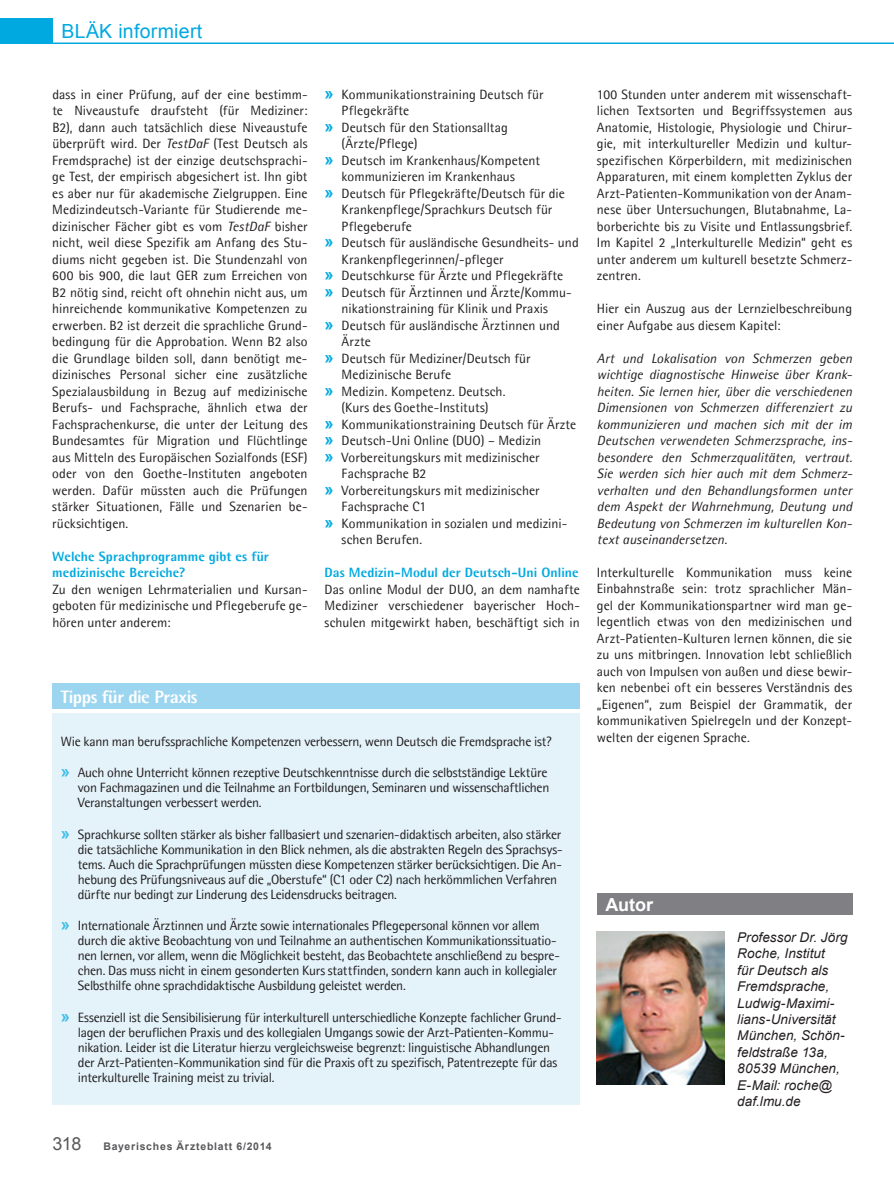
<style>
.page{position:relative;width:894px;height:1190px;background:#fff}
.page>*{position:absolute;margin:0;border:0;box-sizing:border-box;transform-origin:0 0}
.t1{font:19.5px "Arial";letter-spacing:.015em;color:#00a9e0}
.t2{font:800 18px "Agfa Rotis Semisans";letter-spacing:-.025em;color:#fff}
.t3{font:700 18px "Arial";color:#fff}
.t4{font:13.5px/16.5px "Agfa Rotis Semisans";letter-spacing:-.01em;color:#231f20;text-align:justify}
.t5{font:italic 13.5px/16.5px "Agfa Rotis Semisans";color:#231f20;text-align:justify}
.t6{font:italic 13.5px/16.5px "Arial";letter-spacing:.01em;color:#231f20}
.t7{font:800 13.5px/16.5px "Agfa Rotis Semisans";letter-spacing:.005em;color:#00a9e0}
.t8{font:13.5px "Agfa Rotis Semisans";letter-spacing:.01em;color:#231f20}
.t9{font:13.5px "Agfa Rotis Semisans";letter-spacing:.015em;color:#231f20}
.t10{font:700 10.5px "Arial";letter-spacing:.07em;color:#58595b}
.s1{font-style:italic}
.s2{font-family:"Arial";font-weight:700;font-size:16.5px;color:#00a9e0}
.s3{font-family:"Arial";font-weight:700;font-size:16.5px;color:#3ebde7}
.s4{font-weight:400;font-size:18px}
</style>
<div class="page">
<div style="left:0;top:19px;width:53px;height:25px;background:#00a9e0"></div>
<hr style="left:26px;top:43px;width:867px;height:1px;background:#00a9e0">
<div style="left:52px;top:684px;width:528px;height:25px;background:#9bd5ef"></div>
<div style="left:52px;top:713px;width:528px;height:392px;background:#e4f3fa"></div>
<div style="left:597px;top:893px;width:255px;height:22px;background:#807f83"></div>
<img style="left:597px;top:932px;width:127px;height:153px">
<h1 class="t1" style="left:62px;top:20px;width:142px">BLÄK informiert</h1>
<p class="t4" style="left:52px;top:86px;width:257px">dass in einer Prüfung, auf der eine bestimm&shy;te Niveaustufe draufsteht (für Mediziner:<br>B2), dann auch tatsächlich diese Niveaustufe überprüft wird. Der <span class="s1">TestDaF</span> (Test Deutsch als Fremdsprache) ist der einzige deutschsprachi&shy;ge Test, der empirisch abgesichert ist. Ihn gibt es aber nur für akademische Zielgruppen. Eine Medizindeutsch-Variante für Studierende me&shy;dizinischer Fächer gibt es vom <span class="s1">TestDaF</span> bisher nicht, weil diese Spezifik am Anfang des Stu&shy;diums nicht gegeben ist. Die Stundenzahl von 600 bis 900, die laut GER zum Erreichen von B2 nötig sind, reicht oft ohnehin nicht aus, um hinreichende kommunikative Kompetenzen zu erwerben. B2 ist derzeit die sprachliche Grund&shy;bedingung für die Approbation. Wenn B2 also die Grundlage bilden soll, dann benötigt me&shy;dizinisches Personal sicher eine zusätzliche Spezialausbildung in Bezug auf medizinische Berufs- und Fachsprache, ähnlich etwa der Fachsprachenkurse, die unter der Leitung des Bundesamtes für Migration und Flüchtlinge aus Mitteln des Europäischen Sozialfonds (ESF) oder von den Goethe-Instituten angeboten werden. Dafür müssten auch die Prüfungen stärker Situationen, Fälle und Szenarien be&shy;rücksichtigen.</p>
<p class="t7" style="left:52px;top:547px;width:218px">Welche Sprachprogramme gibt es für medizinische Bereiche?</p>
<p class="t4" style="left:52px;top:581px;width:257px">Zu den wenigen Lehrmaterialien und Kursan&shy;geboten für medizinische und Pflegeberufe ge&shy;hören unter anderem:</p>
<p class="t4" style="left:324px;top:86px;width:220px"><span class="s2">»</span> Kommunikationstraining Deutsch für</p>
<p class="t9" style="left:341px;top:103px;width:69px">Pflegekräfte</p>
<p class="t4" style="left:324px;top:119px;width:185px"><span class="s2">»</span> Deutsch für den Stationsalltag</p>
<p class="t9" style="left:341px;top:136px;width:77px">(Ärzte/Pflege)</p>
<p class="t4" style="left:324px;top:152px;width:217px"><span class="s2">»</span> Deutsch im Krankenhaus/Kompetent</p>
<p class="t4" style="left:341px;top:168px;width:175px">kommunizieren im Krankenhaus</p>
<p class="t4" style="left:324px;top:185px;width:242px"><span class="s2">»</span> Deutsch für Pflegekräfte/Deutsch für die</p>
<p class="t4" style="left:341px;top:201px;width:212px">Krankenpflege/Sprachkurs Deutsch für</p>
<p class="t8" style="left:341px;top:218px;width:72px">Pflegeberufe</p>
<p class="t4" style="left:324px;top:234px;width:255px"><span class="s2">»</span> Deutsch für ausländische Gesundheits- und</p>
<p class="t4" style="left:341px;top:251px;width:163px">Krankenpflegerinnen/-pfleger</p>
<p class="t8" style="left:324px;top:268px;width:240px"><span class="s2">»</span> Deutschkurse für Ärzte und Pflegekräfte</p>
<p class="t4" style="left:324px;top:284px;width:248px"><span class="s2">»</span> Deutsch für Ärztinnen und Ärzte/Kommu-</p>
<p class="t4" style="left:341px;top:300px;width:208px">nikationstraining für Klinik und Praxis</p>
<p class="t4" style="left:324px;top:317px;width:237px"><span class="s2">»</span> Deutsch für ausländische Ärztinnen und</p>
<p class="t4" style="left:341px;top:333px;width:31px">Ärzte</p>
<p class="t4" style="left:324px;top:350px;width:208px"><span class="s2">»</span> Deutsch für Mediziner/Deutsch für</p>
<p class="t4" style="left:341px;top:366px;width:111px">Medizinische Berufe</p>
<p class="t4" style="left:324px;top:383px;width:182px"><span class="s2">»</span> Medizin. Kompetenz. Deutsch.</p>
<p class="t4" style="left:341px;top:399px;width:148px">(Kurs des Goethe-Instituts)</p>
<p class="t4" style="left:324px;top:416px;width:253px"><span class="s2">»</span> Kommunikationstraining Deutsch für Ärzte</p>
<p class="t4" style="left:324px;top:432px;width:218px"><span class="s2">»</span> Deutsch-Uni Online (DUO) – Medizin</p>
<p class="t4" style="left:324px;top:449px;width:216px"><span class="s2">»</span> Vorbereitungskurs mit medizinischer</p>
<p class="t4" style="left:341px;top:465px;width:86px">Fachsprache B2</p>
<p class="t4" style="left:324px;top:482px;width:216px"><span class="s2">»</span> Vorbereitungskurs mit medizinischer</p>
<p class="t4" style="left:341px;top:498px;width:86px">Fachsprache C1</p>
<p class="t4" style="left:324px;top:515px;width:244px"><span class="s2">»</span> Kommunikation in sozialen und medizini-</p>
<p class="t4" style="left:341px;top:531px;width:82px">schen Berufen.</p>
<p class="t7" style="left:324px;top:564px;width:256px">Das Medizin-Modul der Deutsch-Uni Online</p>
<p class="t4" style="left:324px;top:581px;width:257px">Das online Modul der DUO, an dem namhafte Mediziner verschiedener bayerischer Hoch&shy;schulen mitgewirkt haben, beschäftigt sich in</p>
<h2 class="t2" style="left:61px;top:685px;width:138px">Tipps für die Praxis</h2>
<p class="t4" style="left:61px;top:733px;width:492px">Wie kann man berufssprachliche Kompetenzen verbessern, wenn Deutsch die Fremdsprache ist?</p>
<p class="t4" style="left:78px;top:765px;width:473px;line-height:15px;text-align:left;text-indent:-17px"><span class="s3">»</span> Auch ohne Unterricht können rezeptive Deutschkenntnisse durch die selbstständige Lektüre von Fachmagazinen und die Teilnahme an Fortbildungen, Seminaren und wissenschaftlichen<br>Veranstaltungen verbessert werden.</p>
<p class="t4" style="left:78px;top:827px;width:486px;line-height:15px;text-align:left;text-indent:-17px"><span class="s3">»</span> Sprachkurse sollten stärker als bisher fallbasiert und szenarien-didaktisch arbeiten, also stärker die tatsächliche Kommunikation in den Blick nehmen, als die abstrakten Regeln des Sprachsys&shy;tems. Auch die Sprachprüfungen müssten diese Kompetenzen stärker berücksichtigen. Die An&shy;hebung des Prüfungsniveaus auf die „Oberstufe“ (C1 oder C2) nach herkömmlichen Verfahren dürfte nur bedingt zur Linderung des Leidensdrucks beitragen.</p>
<p class="t4" style="left:78px;top:918px;width:483px;line-height:15px;text-align:left;text-indent:-17px"><span class="s3">»</span> Internationale Ärztinnen und Ärzte sowie internationales Pflegepersonal können vor allem durch die aktive Beobachtung von und Teilnahme an authentischen Kommunikationssituatio&shy;nen lernen, vor allem, wenn die Möglichkeit besteht, das Beobachtete anschließend zu bespre&shy;chen. Das muss nicht in einem gesonderten Kurs stattfinden, sondern kann auch in kollegialer Selbsthilfe ohne sprachdidaktische Ausbildung geleistet werden.</p>
<p class="t4" style="left:78px;top:1010px;width:485px;line-height:15px;text-align:left;text-indent:-17px"><span class="s3">»</span> Essenziell ist die Sensibilisierung für interkulturell unterschiedliche Konzepte fachlicher Grund&shy;lagen der beruflichen Praxis und des kollegialen Umgangs sowie der Arzt-Patienten-Kommu&shy;nikation. Leider ist die Literatur hierzu vergleichsweise begrenzt: linguistische Abhandlungen der Arzt-Patienten-Kommunikation sind für die Praxis oft zu spezifisch, Patentrezepte für das interkulturelle Training meist zu trivial.</p>
<p class="t10" style="left:52px;top:1140px;width:221px"><span class="s4">318</span> Bayerisches Ärzteblatt 6/2014</p>
<p class="t4" style="left:597px;top:86px;width:257px">100 Stunden unter anderem mit wissenschaft&shy;lichen Textsorten und Begriffssystemen aus Anatomie, Histologie, Physiologie und Chirur&shy;gie, mit interkultureller Medizin und kultur&shy;spezifischen Körperbildern, mit medizinischen Apparaturen, mit einem kompletten Zyklus der Arzt-Patienten-Kommunikation von der Anam&shy;nese über Untersuchungen, Blutabnahme, La&shy;borberichte bis zu Visite und Entlassungsbrief.<br>Im Kapitel 2 „Interkulturelle Medizin“ geht es unter anderem um kulturell besetzte Schmerz&shy;zentren.</p>
<p class="t4" style="left:597px;top:300px;width:257px">Hier ein Auszug aus der Lernzielbeschreibung einer Aufgabe aus diesem Kapitel:</p>
<p class="t5" style="left:597px;top:349px;width:257px">Art und Lokalisation von Schmerzen geben wichtige diagnostische Hinweise über Krank&shy;heiten. Sie lernen hier, über die verschiedenen Dimensionen von Schmerzen differenziert zu kommunizieren und machen sich mit der im Deutschen verwendeten Schmerzsprache, ins&shy;besondere den Schmerzqualitäten, vertraut.<br>Sie werden sich hier auch mit dem Schmerz&shy;verhalten und den Behandlungsformen unter dem Aspekt der Wahrnehmung, Deutung und Bedeutung von Schmerzen im kulturellen Kon&shy;text auseinandersetzen.</p>
<p class="t4" style="left:597px;top:564px;width:257px">Interkulturelle Kommunikation muss keine Einbahnstraße sein: trotz sprachlicher Män&shy;gel der Kommunikationspartner wird man ge&shy;legentlich etwas von den medizinischen und Arzt-Patienten-Kulturen lernen können, die sie zu uns mitbringen. Innovation lebt schließlich auch von Impulsen von außen und diese bewir&shy;ken nebenbei oft ein besseres Verständnis des „Eigenen“, zum Beispiel der Grammatik, der kommunikativen Spielregeln und der Konzept&shy;welten der eigenen Sprache.</p>
<h2 class="t3" style="left:605px;top:894px;width:49px">Autor</h2>
<p class="t6" style="left:737px;top:929px;width:112px">Professor Dr. Jörg<br>Roche, Institut<br>für Deutsch als<br>Fremdsprache,<br>Ludwig-Maximi&shy;lians-Universität<br>München, Schön&shy;feldstraße 13a,<br>80539 München,<br>E-Mail: roche@ daf.lmu.de</p>
</div>
